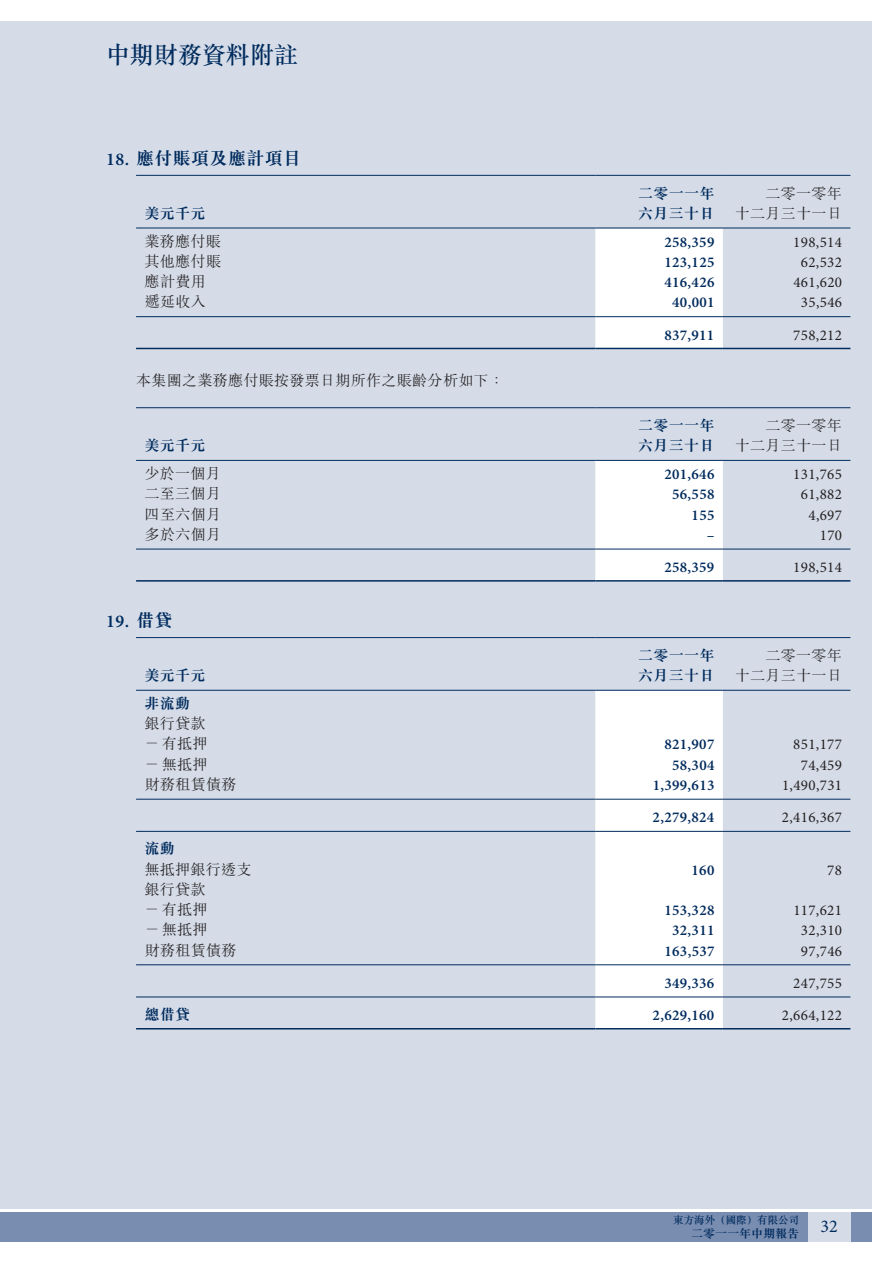
<style>
.page{position:relative;width:893px;height:1263px;background:#fff}
.page>*{position:absolute;margin:0;border:0;box-sizing:border-box;transform-origin:0 0}
.t1{font:500 24px "M Sung HK";color:#002b5d}
.t2{font:700 18px "M Sung HK";letter-spacing:.02em;color:#002b5d}
.t3{font:600 18px "Minion Pro";color:#002b5d}
.t4{font:18px "Minion Pro";color:#002b5d}
.t5{font:300 15px/20.2px "M Sung HK";letter-spacing:.025em;color:#231f20;text-align:right}
.t6{font:15px "Minion Pro";letter-spacing:.025em;color:#231f20}
.t7{font:600 15px "Minion Pro";letter-spacing:.02em;color:#002b5d}
.t8{font:700 15px/20.2px "M Sung HK";letter-spacing:.02em;color:#002b5d}
.t9{font:700 12px "M Sung HK";color:#002b5d}
.t10{font:500 10.5px "M Sung HK";color:#002b5d}
.s1{font-family:"Minion Pro";font-weight:600}
.s2{font-family:"M Sung HK";font-weight:700}
</style>
<div class="page">
<div style="left:0;top:21px;width:872px;height:1221px;background:#d5dce8"></div>
<div style="left:0;top:1212px;width:872px;height:30px;background:#798db1"></div>
<div style="left:808px;top:1196px;width:42px;height:46px;background:#d5dce8"></div>
<hr style="left:0;top:1209px;width:893px;height:3px;background:#fff">
<svg style="left:136px;top:227px;width:714px;height:121px"></svg>
<div style="left:595px;top:229px;width:128px;height:119px;background:#fff"></div>
<hr style="left:136px;top:175px;width:459px;height:1px;background:#002b5d">
<hr style="left:595px;top:175px;width:128px;height:1px;background:#002b5d">
<hr style="left:723px;top:175px;width:127px;height:1px;background:#002b5d">
<hr style="left:136px;top:228px;width:459px;height:1px;background:#002b5d">
<hr style="left:595px;top:228px;width:128px;height:1px;background:#002b5d">
<hr style="left:723px;top:228px;width:127px;height:1px;background:#002b5d">
<hr style="left:136px;top:316px;width:459px;height:1px;background:#002b5d">
<hr style="left:595px;top:316px;width:128px;height:1px;background:#002b5d">
<hr style="left:723px;top:316px;width:127px;height:1px;background:#002b5d">
<hr style="left:136px;top:348px;width:459px;height:1px;background:#002b5d">
<hr style="left:595px;top:348px;width:128px;height:1px;background:#002b5d">
<hr style="left:723px;top:348px;width:127px;height:1px;background:#002b5d">
<svg style="left:136px;top:408px;width:714px;height:1px"></svg>
<svg style="left:136px;top:459px;width:714px;height:90px"></svg>
<div style="left:595px;top:461px;width:128px;height:119px;background:#fff"></div>
<hr style="left:136px;top:407px;width:459px;height:1px;background:#002b5d">
<hr style="left:595px;top:407px;width:128px;height:1px;background:#002b5d">
<hr style="left:723px;top:407px;width:127px;height:1px;background:#002b5d">
<hr style="left:136px;top:460px;width:459px;height:1px;background:#002b5d">
<hr style="left:595px;top:460px;width:128px;height:1px;background:#002b5d">
<hr style="left:723px;top:460px;width:127px;height:1px;background:#002b5d">
<hr style="left:136px;top:549px;width:459px;height:1px;background:#002b5d">
<hr style="left:595px;top:549px;width:128px;height:1px;background:#002b5d">
<hr style="left:723px;top:549px;width:127px;height:1px;background:#002b5d">
<hr style="left:136px;top:580px;width:459px;height:2px;background:#002b5d">
<hr style="left:595px;top:580px;width:128px;height:2px;background:#002b5d">
<hr style="left:723px;top:580px;width:127px;height:2px;background:#002b5d">
<svg style="left:136px;top:638px;width:714px;height:1px"></svg>
<svg style="left:136px;top:689px;width:714px;height:309px"></svg>
<div style="left:595px;top:691px;width:128px;height:337px;background:#fff"></div>
<hr style="left:136px;top:637px;width:459px;height:1px;background:#002b5d">
<hr style="left:595px;top:637px;width:128px;height:1px;background:#002b5d">
<hr style="left:723px;top:637px;width:127px;height:1px;background:#002b5d">
<hr style="left:136px;top:690px;width:459px;height:1px;background:#002b5d">
<hr style="left:595px;top:690px;width:128px;height:1px;background:#002b5d">
<hr style="left:723px;top:690px;width:127px;height:1px;background:#002b5d">
<hr style="left:136px;top:799px;width:459px;height:1px;background:#002b5d">
<hr style="left:595px;top:799px;width:128px;height:1px;background:#002b5d">
<hr style="left:723px;top:799px;width:127px;height:1px;background:#002b5d">
<hr style="left:136px;top:831px;width:459px;height:1px;background:#002b5d">
<hr style="left:595px;top:831px;width:128px;height:1px;background:#002b5d">
<hr style="left:723px;top:831px;width:127px;height:1px;background:#002b5d">
<hr style="left:136px;top:964px;width:459px;height:1px;background:#002b5d">
<hr style="left:595px;top:964px;width:128px;height:1px;background:#002b5d">
<hr style="left:723px;top:964px;width:127px;height:1px;background:#002b5d">
<hr style="left:136px;top:996px;width:459px;height:1px;background:#002b5d">
<hr style="left:595px;top:996px;width:128px;height:1px;background:#002b5d">
<hr style="left:723px;top:996px;width:127px;height:1px;background:#002b5d">
<hr style="left:136px;top:1028px;width:459px;height:1px;background:#002b5d">
<hr style="left:595px;top:1028px;width:128px;height:1px;background:#002b5d">
<hr style="left:723px;top:1028px;width:127px;height:1px;background:#002b5d">
<h1 class="t1" style="left:106px;top:38px;width:193px">中期財務資料附註</h1>
<p class="t2" style="left:106px;top:146px;width:196px"><span class="s1">18.</span> 應付賬項及應計項目</p>
<p class="t8" style="left:145px;top:202px;width:62px">美元千元</p>
<p class="t8" style="left:638px;top:182px;width:78px">二零一一年六月三十日</p>
<p class="t5" style="left:735px;top:182px;width:109px">二零一零年<br>十二月三十一日</p>
<p class="t5" style="left:145px;top:230px;width:78px">業務應付賬</p>
<p class="t7" style="left:664px;top:233px;width:52px">258,359</p>
<p class="t6" style="left:793px;top:233px;width:50px">198,514</p>
<p class="t5" style="left:145px;top:251px;width:78px">其他應付賬</p>
<p class="t7" style="left:664px;top:253px;width:52px">123,125</p>
<p class="t6" style="left:801px;top:253px;width:43px">62,532</p>
<p class="t5" style="left:145px;top:271px;width:63px">應計費用</p>
<p class="t7" style="left:664px;top:273px;width:52px">416,426</p>
<p class="t6" style="left:793px;top:273px;width:50px">461,620</p>
<p class="t5" style="left:145px;top:291px;width:63px">遞延收入</p>
<p class="t7" style="left:672px;top:294px;width:44px">40,001</p>
<p class="t6" style="left:801px;top:294px;width:43px">35,546</p>
<p class="t7" style="left:664px;top:326px;width:52px">837,911</p>
<p class="t6" style="left:793px;top:326px;width:50px">758,212</p>
<p class="t5" style="left:136px;top:370px;width:369px">本集團之業務應付賬按發票日期所作之賬齡分析如下：</p>
<p class="t8" style="left:145px;top:435px;width:62px">美元千元</p>
<p class="t8" style="left:638px;top:415px;width:78px">二零一一年六月三十日</p>
<p class="t5" style="left:735px;top:415px;width:109px">二零一零年<br>十二月三十一日</p>
<p class="t5" style="left:145px;top:463px;width:78px">少於一個月</p>
<p class="t7" style="left:664px;top:465px;width:52px">201,646</p>
<p class="t6" style="left:793px;top:465px;width:50px">131,765</p>
<p class="t5" style="left:145px;top:483px;width:78px">二至三個月</p>
<p class="t7" style="left:672px;top:486px;width:44px">56,558</p>
<p class="t6" style="left:801px;top:486px;width:43px">61,882</p>
<p class="t5" style="left:145px;top:503px;width:78px">四至六個月</p>
<p class="t7" style="left:692px;top:506px;width:24px">155</p>
<p class="t6" style="left:808px;top:506px;width:35px">4,697</p>
<p class="t5" style="left:145px;top:523px;width:78px">多於六個月</p>
<p class="t7" style="left:707px;top:526px;width:9px">–</p>
<p class="t6" style="left:820px;top:526px;width:24px">170</p>
<p class="t7" style="left:664px;top:558px;width:52px">258,359</p>
<p class="t6" style="left:793px;top:558px;width:50px">198,514</p>
<p class="t3" style="left:106px;top:611px;width:68px">19. <span class="s2">借貸</span></p>
<p class="t8" style="left:145px;top:665px;width:62px">美元千元</p>
<p class="t8" style="left:145px;top:693px;width:47px">非流動</p>
<p class="t5" style="left:145px;top:713px;width:64px;text-align:left">銀行貸款－有抵押</p>
<p class="t8" style="left:638px;top:644px;width:78px">二零一一年六月三十日</p>
<p class="t5" style="left:735px;top:644px;width:109px">二零一零年<br>十二月三十一日</p>
<p class="t7" style="left:664px;top:736px;width:52px">821,907</p>
<p class="t6" style="left:793px;top:736px;width:50px">851,177</p>
<p class="t5" style="left:145px;top:753px;width:64px">－無抵押</p>
<p class="t7" style="left:672px;top:756px;width:44px">58,304</p>
<p class="t6" style="left:801px;top:756px;width:43px">74,459</p>
<p class="t5" style="left:145px;top:774px;width:93px">財務租賃債務</p>
<p class="t7" style="left:653px;top:776px;width:63px">1,399,613</p>
<p class="t6" style="left:782px;top:776px;width:61px">1,490,731</p>
<p class="t7" style="left:653px;top:808px;width:63px">2,279,824</p>
<p class="t6" style="left:782px;top:808px;width:61px">2,416,367</p>
<p class="t8" style="left:145px;top:838px;width:32px">流動</p>
<p class="t5" style="left:145px;top:858px;width:109px">無抵押銀行透支</p>
<p class="t7" style="left:692px;top:861px;width:24px">160</p>
<p class="t6" style="left:827px;top:861px;width:16px">78</p>
<p class="t5" style="left:145px;top:878px;width:64px;text-align:left">銀行貸款－有抵押</p>
<p class="t7" style="left:664px;top:901px;width:52px">153,328</p>
<p class="t6" style="left:793px;top:901px;width:50px">117,621</p>
<p class="t5" style="left:145px;top:919px;width:64px">－無抵押</p>
<p class="t7" style="left:672px;top:921px;width:44px">32,311</p>
<p class="t6" style="left:801px;top:921px;width:43px">32,310</p>
<p class="t5" style="left:145px;top:939px;width:93px">財務租賃債務</p>
<p class="t7" style="left:664px;top:942px;width:52px">163,537</p>
<p class="t6" style="left:801px;top:942px;width:43px">97,746</p>
<p class="t7" style="left:664px;top:974px;width:52px">349,336</p>
<p class="t6" style="left:793px;top:974px;width:50px">247,755</p>
<p class="t8" style="left:145px;top:1004px;width:47px">總借貸</p>
<p class="t7" style="left:653px;top:1006px;width:63px">2,629,160</p>
<p class="t6" style="left:782px;top:1006px;width:61px">2,664,122</p>
<p class="t10" style="left:673px;top:1213px;width:127px">東方海外（國際）有限公司</p>
<p class="t9" style="left:691px;top:1225px;width:109px">二零一一年中期報告</p>
<p class="t4" style="left:820px;top:1215px;width:19px">32</p>
</div>
